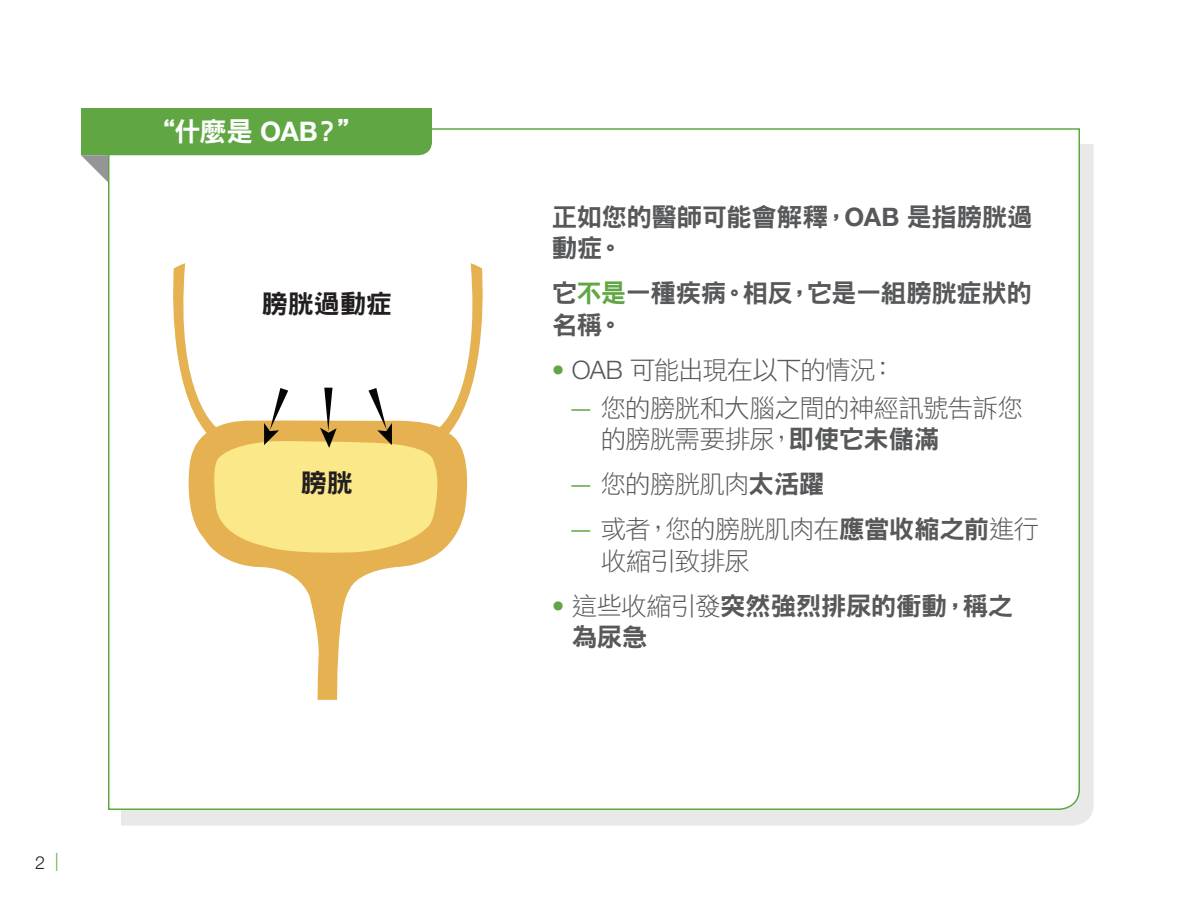
<style>
.page{position:relative;width:1188px;height:918px;background:#fff}
.page>*{position:absolute;margin:0;border:0;box-sizing:border-box;transform-origin:0 0}
.t1{font:27px "DF Hei Std W9";color:#fff}
.t2{font:26.1px "DF Hei Std W9 E Ten B5 H";color:#231f20}
.P1{font:25.5px/31.5px "DF Hei Std W3";letter-spacing:-.035em;color:#57585a}
.P1-2{font:25.5px/31.5px "DF Hei Std W9";letter-spacing:-.02em;color:#57585a}
.t3{font:300 18px "Helvetica Neue LT Std";color:#231f20}
.s1{font-family:"Helvetica Neue LT Std";font-weight:700}
.s2{color:#60a744}
.s3{font-family:"Helvetica Neue LT Std";font-weight:300;color:#60a744}
.s4{font-family:"Helvetica Neue LT Std";font-weight:300}
.s5{font-family:"DF Hei Std W9"}
.s6{font-family:"DF Hei Std W3"}
</style>
<div class="page">
<div style="left:121px;top:144px;width:972px;height:682px;background:#e9e9e9"></div>
<div style="left:108px;top:128px;width:972px;height:682px;background:#fff"></div>
<svg style="left:81px;top:108px;width:351px;height:74px;background:#97c585"></svg>
<svg style="left:183px;top:555px;width:293px;height:145px;background:#fbf3e4"></svg>
<svg style="left:173px;top:263px;width:310px;height:292px;background:#f6e8c0"></svg>
<h2 class="t1" style="left:148px;top:117px;width:217px">“什麼是 <span class="s1">OAB</span>？”</h2>
<p class="t2" style="left:262px;top:290px;width:132px">膀胱過動症</p>
<p class="t2" style="left:301px;top:469px;width:54px">膀胱</p>
<p class="t3" style="left:35px;top:851px;width:25px">2 <span class="s2">|</span></p>
<p class="P1-2" style="left:552px;top:200px;width:482px">正如您的醫師可能會解釋，<span class="s1">OAB</span> 是指膀胱過動症。</p>
<p class="P1-2" style="left:552px;top:277px;width:482px">它<span class="s2">不是</span>一種疾病。相反，它是一組膀胱症狀的名稱。</p>
<p class="P1" style="left:552px;top:353px;width:345px"><span class="s3">•</span> <span class="s4">OAB</span> 可能出現在以下的情況：</p>
<p class="P1" style="left:601px;top:392px;width:424px;text-indent:-33px"><span class="s3">—</span> 您的膀胱和大腦之間的神經訊號告訴您的膀胱需要排尿，<span class="s5">即使它未儲滿</span></p>
<p class="P1" style="left:568px;top:468px;width:258px"><span class="s3">—</span> 您的膀胱肌肉<span class="s5">太活躍</span></p>
<p class="P1" style="left:601px;top:513px;width:440px;text-indent:-33px"><span class="s3">—</span> 或者，您的膀胱肌肉在<span class="s5">應當收縮之前</span>進行收縮引致排尿</p>
<p class="P1-2" style="left:572px;top:590px;width:443px;text-indent:-20px"><span class="s3">•</span> <span class="s6">這些收縮引發</span>突然強烈排尿的衝動，稱之為尿急</p>
</div>
